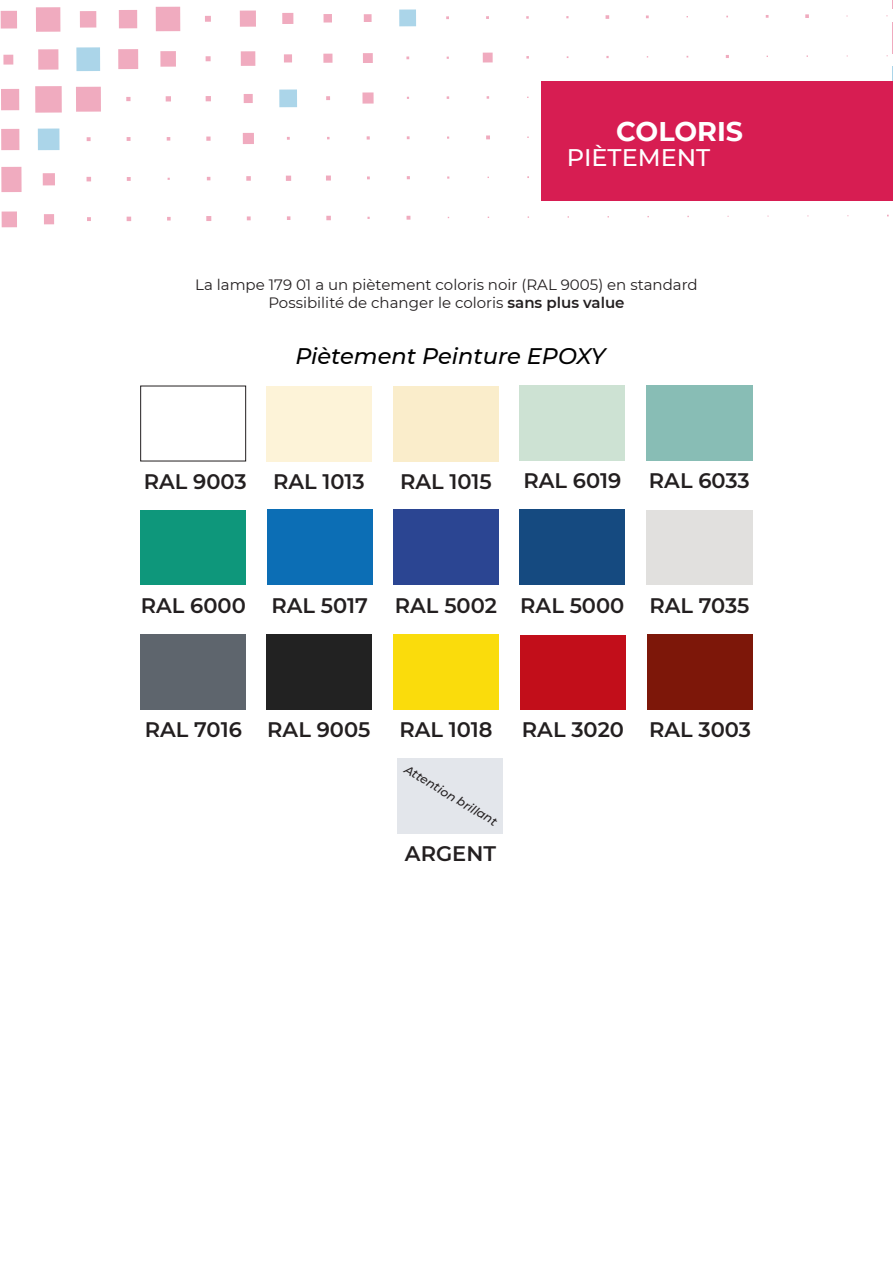
<style>
.page{position:relative;width:893px;height:1263px;background:#fff}
.page>*{position:absolute;margin:0;border:0;box-sizing:border-box;transform-origin:0 0}
.t1{font:700 27px "Montserrat";color:#fff}
.t2{font:500 24px "Montserrat";color:#fff}
.Titre_gamme{font:italic 500 22.5px "Montserrat";color:#000}
.t3{font:600 21px "Montserrat";color:#231f20}
.t4{font:15px "Montserrat";color:#231f20}
.t5{font:italic 500 12px "Montserrat";color:#231f20}
.s1{font-weight:600}
</style>
<div class="page">
<hr style="left:892px;top:67px;width:1px;height:31px;background:#1c8ec4">
<hr style="left:892px;top:22px;width:1px;height:31px;background:#d71d52">
<div style="left:1px;top:211px;width:16px;height:16px;background:#f0abbf"></div>
<div style="left:1px;top:167px;width:21px;height:25px;background:#f0abbf"></div>
<div style="left:1px;top:129px;width:18px;height:21px;background:#f0abbf"></div>
<div style="left:1px;top:89px;width:18px;height:21px;background:#f0abbf"></div>
<div style="left:3px;top:55px;width:10px;height:10px;background:#f0abbf"></div>
<div style="left:1px;top:11px;width:16px;height:18px;background:#f0abbf"></div>
<div style="left:44px;top:214px;width:10px;height:10px;background:#f0abbf"></div>
<div style="left:43px;top:173px;width:12px;height:12px;background:#f0abbf"></div>
<div style="left:38px;top:128px;width:22px;height:22px;background:#abd5e9"></div>
<div style="left:35px;top:86px;width:27px;height:27px;background:#f0abbf"></div>
<div style="left:38px;top:49px;width:20px;height:21px;background:#f0abbf"></div>
<div style="left:36px;top:7px;width:24px;height:25px;background:#f0abbf"></div>
<svg style="left:87px;top:217px;width:4px;height:4px"></svg>
<svg style="left:87px;top:177px;width:4px;height:4px"></svg>
<svg style="left:87px;top:137px;width:4px;height:4px"></svg>
<div style="left:76px;top:87px;width:25px;height:25px;background:#f0abbf"></div>
<div style="left:76px;top:47px;width:24px;height:24px;background:#abd5e9"></div>
<div style="left:80px;top:11px;width:16px;height:17px;background:#f0abbf"></div>
<svg style="left:127px;top:217px;width:4px;height:4px"></svg>
<svg style="left:127px;top:177px;width:4px;height:4px"></svg>
<svg style="left:127px;top:137px;width:4px;height:4px"></svg>
<svg style="left:126px;top:97px;width:5px;height:4px"></svg>
<div style="left:118px;top:49px;width:20px;height:20px;background:#f0abbf"></div>
<div style="left:119px;top:10px;width:18px;height:18px;background:#f0abbf"></div>
<svg style="left:167px;top:217px;width:4px;height:4px"></svg>
<svg style="left:167px;top:137px;width:3px;height:4px"></svg>
<svg style="left:166px;top:96px;width:5px;height:6px"></svg>
<div style="left:160px;top:51px;width:16px;height:16px;background:#f0abbf"></div>
<div style="left:156px;top:7px;width:24px;height:24px;background:#f0abbf"></div>
<svg style="left:206px;top:216px;width:5px;height:5px"></svg>
<svg style="left:206px;top:137px;width:5px;height:4px"></svg>
<svg style="left:206px;top:96px;width:5px;height:5px"></svg>
<svg style="left:206px;top:56px;width:5px;height:5px"></svg>
<svg style="left:205px;top:16px;width:6px;height:6px"></svg>
<svg style="left:247px;top:216px;width:4px;height:4px"></svg>
<svg style="left:246px;top:176px;width:5px;height:5px"></svg>
<div style="left:243px;top:133px;width:11px;height:11px;background:#f0abbf"></div>
<div style="left:244px;top:94px;width:9px;height:9px;background:#f0abbf"></div>
<div style="left:241px;top:51px;width:14px;height:15px;background:#f0abbf"></div>
<div style="left:240px;top:11px;width:16px;height:16px;background:#f0abbf"></div>
<svg style="left:287px;top:216px;width:3px;height:4px"></svg>
<svg style="left:286px;top:176px;width:5px;height:5px"></svg>
<div style="left:279px;top:89px;width:18px;height:18px;background:#abd5e9"></div>
<div style="left:284px;top:54px;width:8px;height:9px;background:#f0abbf"></div>
<div style="left:282px;top:13px;width:11px;height:11px;background:#f0abbf"></div>
<svg style="left:326px;top:216px;width:5px;height:4px"></svg>
<svg style="left:326px;top:176px;width:5px;height:5px"></svg>
<svg style="left:326px;top:96px;width:4px;height:4px"></svg>
<div style="left:323px;top:54px;width:9px;height:9px;background:#f0abbf"></div>
<div style="left:323px;top:14px;width:9px;height:9px;background:#f0abbf"></div>
<svg style="left:367px;top:136px;width:3px;height:4px"></svg>
<div style="left:362px;top:92px;width:12px;height:12px;background:#f0abbf"></div>
<div style="left:363px;top:53px;width:10px;height:10px;background:#f0abbf"></div>
<div style="left:364px;top:14px;width:8px;height:8px;background:#f0abbf"></div>
<svg style="left:406px;top:216px;width:4px;height:4px"></svg>
<div style="left:399px;top:9px;width:17px;height:17px;background:#abd5e9"></div>
<svg style="left:486px;top:135px;width:4px;height:4px"></svg>
<div style="left:483px;top:53px;width:10px;height:10px;background:#f0abbf"></div>
<svg style="left:605px;top:15px;width:4px;height:4px"></svg>
<svg style="left:805px;top:14px;width:4px;height:4px"></svg>
<div style="left:542px;top:81px;width:351px;height:119px;background:#d71d52"></div>
<div style="left:140px;top:386px;width:106px;height:75px;border:1px solid #231f20"></div>
<div style="left:266px;top:386px;width:105px;height:75px;background:#fdf3d8"></div>
<div style="left:393px;top:386px;width:105px;height:75px;background:#faedcb"></div>
<div style="left:520px;top:386px;width:105px;height:75px;background:#cde2d3"></div>
<div style="left:646px;top:386px;width:106px;height:75px;background:#88bdb5"></div>
<div style="left:141px;top:510px;width:105px;height:75px;background:#0e977b"></div>
<div style="left:141px;top:634px;width:105px;height:75px;background:#5e656d"></div>
<div style="left:398px;top:759px;width:105px;height:75px;background:#e3e6eb"></div>
<div style="left:266px;top:634px;width:105px;height:75px;background:#222"></div>
<div style="left:393px;top:634px;width:105px;height:75px;background:#fadc0c"></div>
<div style="left:520px;top:635px;width:105px;height:74px;background:#c20e1a"></div>
<div style="left:647px;top:634px;width:105px;height:75px;background:#7d1709"></div>
<div style="left:393px;top:510px;width:105px;height:75px;background:#2b4592"></div>
<div style="left:520px;top:510px;width:105px;height:75px;background:#154a80"></div>
<div style="left:646px;top:510px;width:106px;height:75px;background:#e1e0de"></div>
<div style="left:267px;top:510px;width:105px;height:75px;background:#0c6eb5"></div>
<p class="t1" style="left:616px;top:111px;width:128px">COLORIS</p>
<p class="t2" style="left:567px;top:141px;width:145px">PIÈTEMENT</p>
<p class="t4" style="left:195px;top:275px;width:504px">La lampe 179 01 a un piètement coloris noir (RAL 9005) en standard</p>
<p class="t4" style="left:268px;top:293px;width:358px">Possibilité de changer le coloris <span class="s1">sans plus value</span></p>
<p class="Titre_gamme" style="left:295px;top:340px;width:312px">Piètement Peinture EPOXY</p>
<p class="t3" style="left:144px;top:466px;width:104px">RAL 9003</p>
<p class="t3" style="left:273px;top:466px;width:93px">RAL 1013</p>
<p class="t3" style="left:400px;top:466px;width:93px">RAL 1015</p>
<p class="t3" style="left:523px;top:466px;width:99px">RAL 6019</p>
<p class="t3" style="left:649px;top:466px;width:102px">RAL 6033</p>
<p class="t3" style="left:141px;top:591px;width:107px">RAL 6000</p>
<p class="t3" style="left:271px;top:591px;width:98px">RAL 5017</p>
<p class="t3" style="left:395px;top:591px;width:104px">RAL 5002</p>
<p class="t3" style="left:520px;top:591px;width:106px">RAL 5000</p>
<p class="t3" style="left:649px;top:591px;width:102px">RAL 7035</p>
<p class="t3" style="left:145px;top:715px;width:98px">RAL 7016</p>
<p class="t3" style="left:267px;top:715px;width:105px">RAL 9005</p>
<p class="t3" style="left:399px;top:715px;width:95px">RAL 1018</p>
<p class="t3" style="left:522px;top:715px;width:103px">RAL 3020</p>
<p class="t3" style="left:649px;top:715px;width:103px">RAL 3003</p>
<p class="t5" style="left:410px;top:761px;width:107px;rotate:31deg">Attention brillant</p>
<p class="t3" style="left:405px;top:839px;width:93px">ARGENT</p>
</div>
